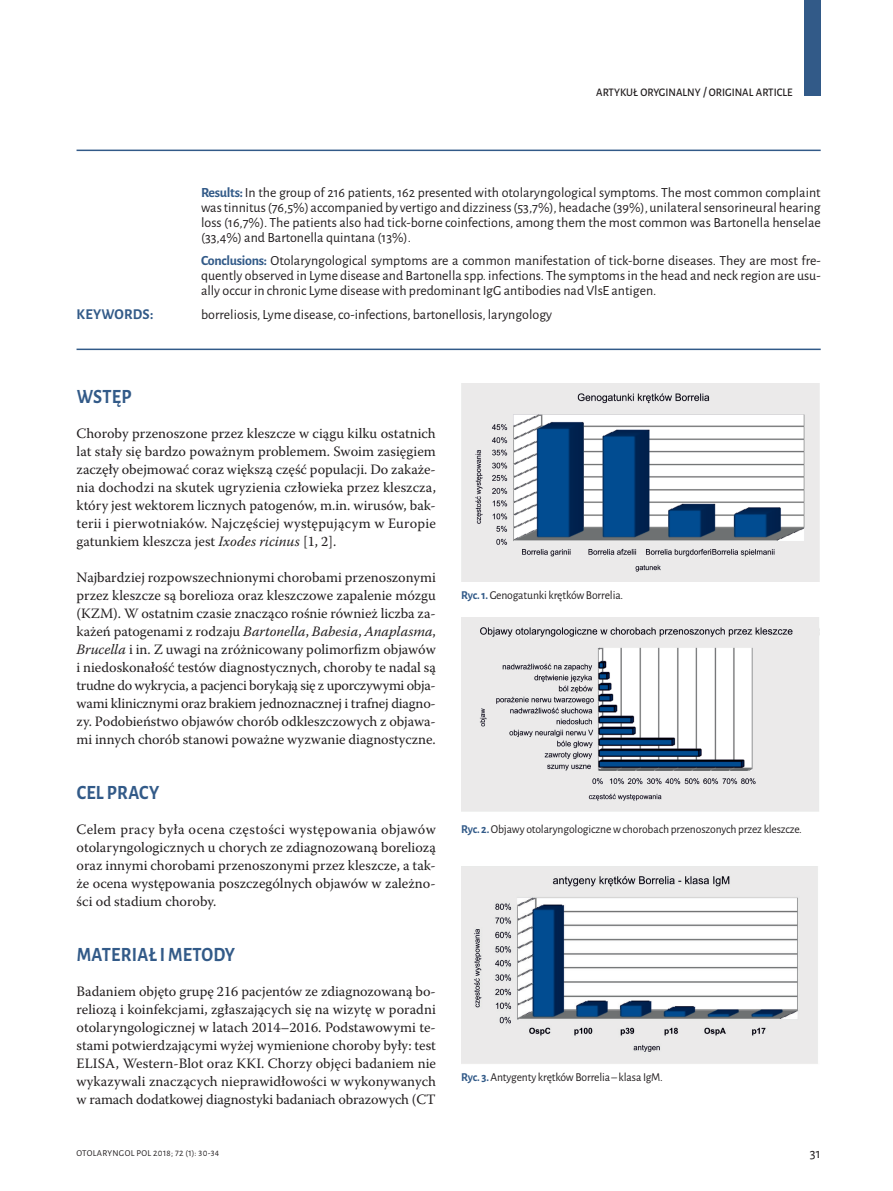
<style>
.page{position:relative;width:893px;height:1191px;background:#fff}
.page>*{position:absolute;margin:0;border:0;box-sizing:border-box;transform-origin:0 0}
.Srodtytuł{font:700 20.25px "Alegreya Sans";letter-spacing:.015em;color:#325a88;scale:.9 1}
.t1{font:700 15px "Alegreya Sans";letter-spacing:.015em;color:#325a88}
.Body{font:14.25px/18px "Warnock Pro";color:#231f20;text-align:justify}
.t2{font:14.25px "Alegreya Sans";color:#231f20}
.t3{font:13.95px/15px "Alegreya Sans";color:#231f20;text-align:justify}
.podpis{font:12px "Alegreya Sans";letter-spacing:-.01em;color:#231f20}
.t4{font:500 11.55px "Alegreya Sans";color:#231f20;scale:.95 1}
.t5{font:9px "Alegreya Sans";letter-spacing:.035em;color:#231f20}
.s1{font-size:13.5px}
.s2{font-weight:700;color:#325a88}
.s3{font-style:italic}
</style>
<div class="page">
<hr style="left:77px;top:150px;width:744px;height:1px;background:#325a88">
<div style="left:804px;top:0;width:17px;height:96px;background:#325a88"></div>
<hr style="left:77px;top:348px;width:744px;height:2px;background:#325a88">
<img style="left:461px;top:384px;width:359px;height:198px">
<img style="left:461px;top:866px;width:357px;height:198px">
<img style="left:461px;top:618px;width:358px;height:194px">
<p class="t4" style="left:596px;top:84px;width:208px">ARTYKUŁ ORYGINALNY <span class="s1">/</span> ORIGINAL ARTICLE</p>
<p class="t3" style="left:201px;top:184px;width:621px"><span class="s2">Results:</span> In the group of 216 patients, 162 presented with otolaryngological symptoms. The most common complaint was tinnitus (76,5%) accompanied by vertigo and dizziness (53,7%), headache (39%), unilateral sensorineural hearing loss (16,7%). The patients also had tick-borne coinfections, among them the most common was Bartonella henselae (33,4%) and Bartonella quintana (13%).</p>
<p class="t3" style="left:201px;top:253px;width:621px"><span class="s2">Conclusions:</span> Otolaryngological symptoms are a common manifestation of tick-borne diseases. They are most fre&shy;quently observed in Lyme disease and Bartonella spp. infections. The symptoms in the head and neck region are usu&shy;ally occur in chronic Lyme disease with predominant IgG antibodies nad VlsE antigen.</p>
<p class="t1" style="left:77px;top:303px;width:78px">KEYWORDS:</p>
<p class="t3" style="left:201px;top:306px;width:353px">borreliosis, Lyme disease, co-infections, bartonellosis, laryngology</p>
<p class="Srodtytuł" style="left:77px;top:382px;width:62px">WSTĘP</p>
<p class="Body" style="left:77px;top:424px;width:361px">Choroby przenoszone przez kleszcze w ciągu kilku ostatnich lat stały się bardzo poważnym problemem. Swoim zasięgiem zaczęły obejmować coraz większą część populacji. Do zakaże&shy;nia dochodzi na skutek ugryzienia człowieka przez kleszcza, który jest wektorem licznych patogenów, m.in. wirusów, bak&shy;terii i pierwotniaków. Najczęściej występującym w Europie gatunkiem kleszcza jest <span class="s3">Ixodes ricinus</span> [1, 2].</p>
<p class="Body" style="left:77px;top:568px;width:361px">Najbardziej rozpowszechnionymi chorobami przenoszonymi przez kleszcze są borelioza oraz kleszczowe zapalenie mózgu (KZM). W ostatnim czasie znacząco rośnie również liczba za&shy;każeń patogenami z rodzaju <span class="s3">Bartonella</span>, <span class="s3">Babesia</span>, <span class="s3">Anaplasma</span>, <span class="s3">Brucella</span> i in. Z uwagi na zróżnicowany polimorfizm objawów i niedoskonałość testów diagnostycznych, choroby te nadal są trudne do wykrycia, a pacjenci borykają się z uporczywymi obja&shy;wami klinicznymi oraz brakiem jednoznacznej i trafnej diagno&shy;zy. Podobieństwo objawów chorób odkleszczowych z objawa&shy;mi innych chorób stanowi poważne wyzwanie diagnostyczne.</p>
<p class="Srodtytuł" style="left:77px;top:778px;width:93px">CEL PRACY</p>
<p class="Body" style="left:77px;top:820px;width:361px">Celem pracy była ocena częstości występowania objawów otolaryngologicznych u chorych ze zdiagnozowaną boreliozą oraz innymi chorobami przenoszonymi przez kleszcze, a tak&shy;że ocena występowania poszczególnych objawów w zależno&shy;ści od stadium choroby.</p>
<p class="Srodtytuł" style="left:77px;top:940px;width:177px">MATERIAŁ I METODY</p>
<p class="Body" style="left:77px;top:982px;width:361px">Badaniem objęto grupę 216 pacjentów ze zdiagnozowaną bo&shy;reliozą i koinfekcjami, zgłaszających się na wizytę w poradni otolaryngologicznej w latach 2014–2016. Podstawowymi te&shy;stami potwierdzającymi wyżej wymienione choroby były: test ELISA, Western-Blot oraz KKI. Chorzy objęci badaniem nie wykazywali znaczących nieprawidłowości w wykonywanych w ramach dodatkowej diagnostyki badaniach obrazowych (CT</p>
<p class="podpis" style="left:461px;top:587px;width:164px"><span class="s2">Ryc. 1.</span> Genogatunki krętków Borrelia.</p>
<p class="podpis" style="left:461px;top:821px;width:342px"><span class="s2">Ryc. 2.</span> Objawy otolaryngologiczne w chorobach przenoszonych przez kleszcze.</p>
<p class="podpis" style="left:461px;top:1069px;width:203px"><span class="s2">Ryc. 3.</span> Antygenty krętków Borrelia – klasa IgM.</p>
<p class="t5" style="left:77px;top:1146px;width:144px">OTOLARYNGOL POL 2018; 72 (1): 30-34</p>
<p class="t2" style="left:810px;top:1144px;width:12px">31</p>
</div>
